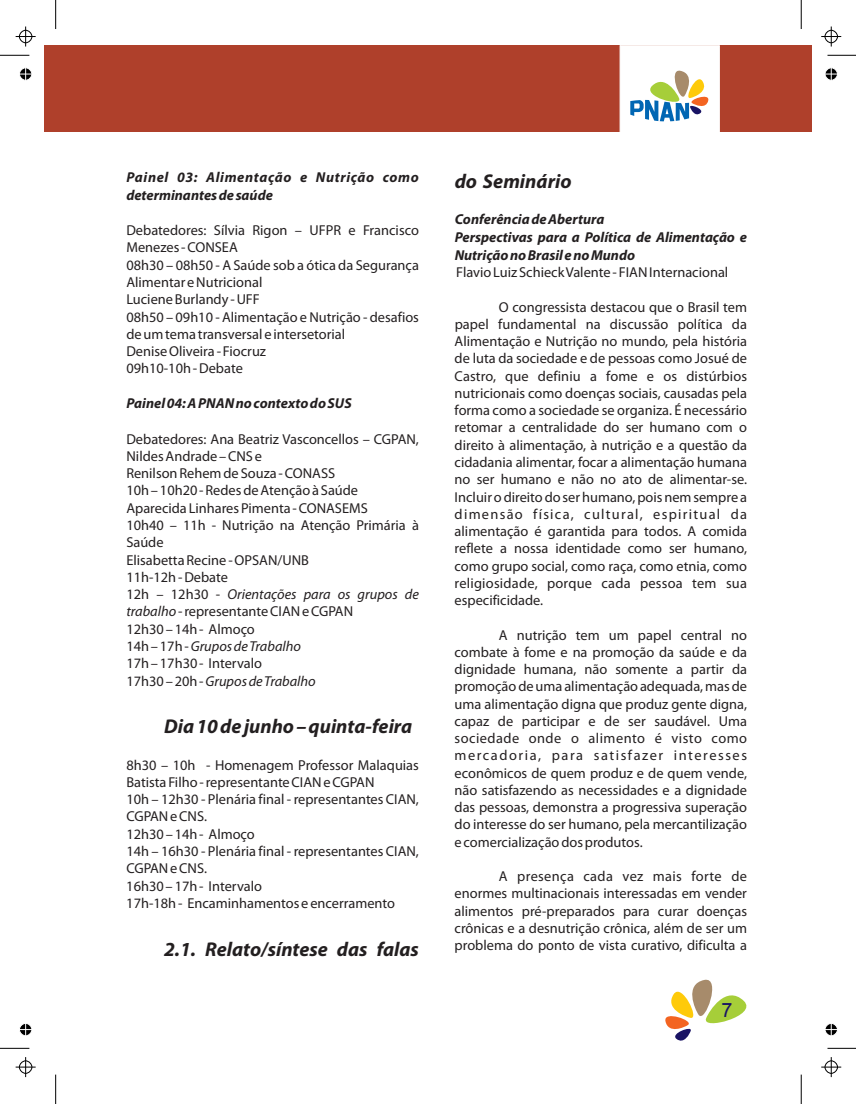
<style>
.page{position:relative;width:856px;height:1104px;background:#fff}
.page>*{position:absolute;margin:0;border:0;box-sizing:border-box;transform-origin:0 0}
.t1{font:italic 700 20px "Myriad Pro";color:#231f20}
.t2{font:19.75px "Arial";color:#191364}
.t3{font:14.38px/17.2px "Myriad Pro";color:#231f20}
.t4{font:italic 700 14.38px/17.8px "Myriad Pro";color:#231f20}
.t5{font:italic 700 14.38px/17.8px "Myriad Pro";letter-spacing:.04em;color:#231f20}
.s1{font-style:italic}
</style>
<div class="page">
<div style="left:44px;top:46px;width:767px;height:86px;background:#af402b"></div>
<svg style="left:619px;top:45px;width:101px;height:87px;background:#e2e7e1"></svg>
<svg style="left:665px;top:979px;width:81px;height:61px"></svg>
<svg style="left:0;top:1048px;width:29px;height:1px"></svg>
<svg style="left:55px;top:1074px;width:1px;height:29px"></svg>
<svg style="left:0;top:55px;width:29px;height:1px"></svg>
<svg style="left:55px;top:0;width:1px;height:29px"></svg>
<svg style="left:827px;top:55px;width:28px;height:1px"></svg>
<svg style="left:800px;top:0;width:1px;height:29px"></svg>
<svg style="left:827px;top:1048px;width:28px;height:1px"></svg>
<svg style="left:800px;top:1074px;width:1px;height:29px"></svg>
<svg style="left:16px;top:1057px;width:20px;height:20px"></svg>
<svg style="left:16px;top:27px;width:20px;height:20px"></svg>
<svg style="left:821px;top:27px;width:20px;height:20px"></svg>
<svg style="left:821px;top:1057px;width:20px;height:20px"></svg>
<svg style="left:19px;top:1023px;width:13px;height:13px"></svg>
<svg style="left:19px;top:67px;width:13px;height:14px"></svg>
<svg style="left:825px;top:68px;width:13px;height:13px"></svg>
<svg style="left:825px;top:1023px;width:12px;height:13px"></svg>
<p class="t5" style="left:126px;top:170px;width:294px">Painel 03: Alimentação e Nutrição como determinantes de saúde</p>
<p class="t3" style="left:126px;top:223px;width:294px">Debatedores: Sílvia Rigon – UFPR e Francisco<br>Menezes - CONSEA<br>08h30 – 08h50 - A Saúde sob a ótica da Segurança<br>Alimentar e Nutricional<br>Luciene Burlandy - UFF<br>08h50 – 09h10 - Alimentação e Nutrição - desafios de um tema transversal e intersetorial<br>Denise Oliveira - Fiocruz<br>09h10-10h - Debate</p>
<p class="t4" style="left:126px;top:396px;width:227px">Painel 04: A PNAN no contexto do SUS</p>
<p class="t3" style="left:126px;top:431px;width:294px">Debatedores: Ana Beatriz Vasconcellos – CGPAN,<br>Nildes Andrade – CNS e<br>Renilson Rehem de Souza - CONASS<br>10h – 10h20 - Redes de Atenção à Saúde<br>Aparecida Linhares Pimenta - CONASEMS<br>10h40 – 11h - Nutrição na Atenção Primária à<br>Saúde<br>Elisabetta Recine - OPSAN/UNB<br>11h-12h - Debate<br>12h – 12h30 - <span class="s1">Orientações para os grupos de trabalho</span>- representante CIAN e CGPAN<br>12h30 – 14h - Almoço<br>14h – 17h - <span class="s1">Grupos de Trabalho<br></span>17h – 17h30 - Intervalo<br>17h30 – 20h - <span class="s1">Grupos de Trabalho</span></p>
<h1 class="t1" style="left:164px;top:718px;width:249px">Dia 10 de junho – quinta-feira</h1>
<p class="t3" style="left:126px;top:757px;width:294px">8h30 – 10h - Homenagem Professor Malaquias<br>Batista Filho - representante CIAN e CGPAN<br>10h – 12h30 - Plenária final - representantes CIAN,<br>CGPAN e CNS.<br>12h30 – 14h - Almoço<br>14h – 16h30 - Plenária final - representantes CIAN,<br>CGPAN e CNS.<br>16h30 – 17h - Intervalo<br>17h-18h - Encaminhamentos e encerramento</p>
<h1 class="t1" style="left:164px;top:940px;width:256px">2.1. Relato/síntese das falas</h1>
<h1 class="t1" style="left:454px;top:173px;width:118px">do Seminário</h1>
<p class="t4" style="left:454px;top:212px;width:294px">Conferência de Abertura<br>Perspectivas para a Política de Alimentação e<br>Nutrição no Brasil e no Mundo</p>
<p class="t3" style="left:456px;top:265px;width:273px">Flavio Luiz Schieck Valente - FIAN Internacional</p>
<p class="t3" style="left:454px;top:299px;width:294px;text-align:justify;text-indent:44px">O congressista destacou que o Brasil tem papel fundamental na discussão política da Alimentação e Nutrição no mundo, pela história de luta da sociedade e de pessoas como Josué de Castro, que definiu a fome e os distúrbios nutricionais como doenças sociais, causadas pela forma como a sociedade se organiza. É necessário retomar a centralidade do ser humano com o direito à alimentação, à nutrição e a questão da cidadania alimentar, focar a alimentação humana no ser humano e não no ato de alimentar-se.<br>Incluir o direito do ser humano, pois nem sempre a dimensão física, cultural, espiritual da alimentação é garantida para todos. A comida reflete a nossa identidade como ser humano, como grupo social, como raça, como etnia, como religiosidade, porque cada pessoa tem sua especificidade.</p>
<p class="t3" style="left:454px;top:627px;width:294px;text-align:justify;text-indent:44px">A nutrição tem um papel central no combate à fome e na promoção da saúde e da dignidade humana, não somente a partir da promoção de uma alimentação adequada, mas de uma alimentação digna que produz gente digna, capaz de participar e de ser saudável. Uma sociedade onde o alimento é visto como mercadoria, para satisfazer interesses econômicos de quem produz e de quem vende, não satisfazendo as necessidades e a dignidade das pessoas, demonstra a progressiva superação do interesse do ser humano, pela mercantilização e comercialização dos produtos.</p>
<p class="t3" style="left:454px;top:869px;width:294px;text-align:justify;text-indent:44px">A presença cada vez mais forte de enormes multinacionais interessadas em vender alimentos pré-preparados para curar doenças crônicas e a desnutrição crônica, além de ser um problema do ponto de vista curativo, dificulta a</p>
<h2 class="t2" style="left:721px;top:1002px;width:12px">7</h2>
</div>
